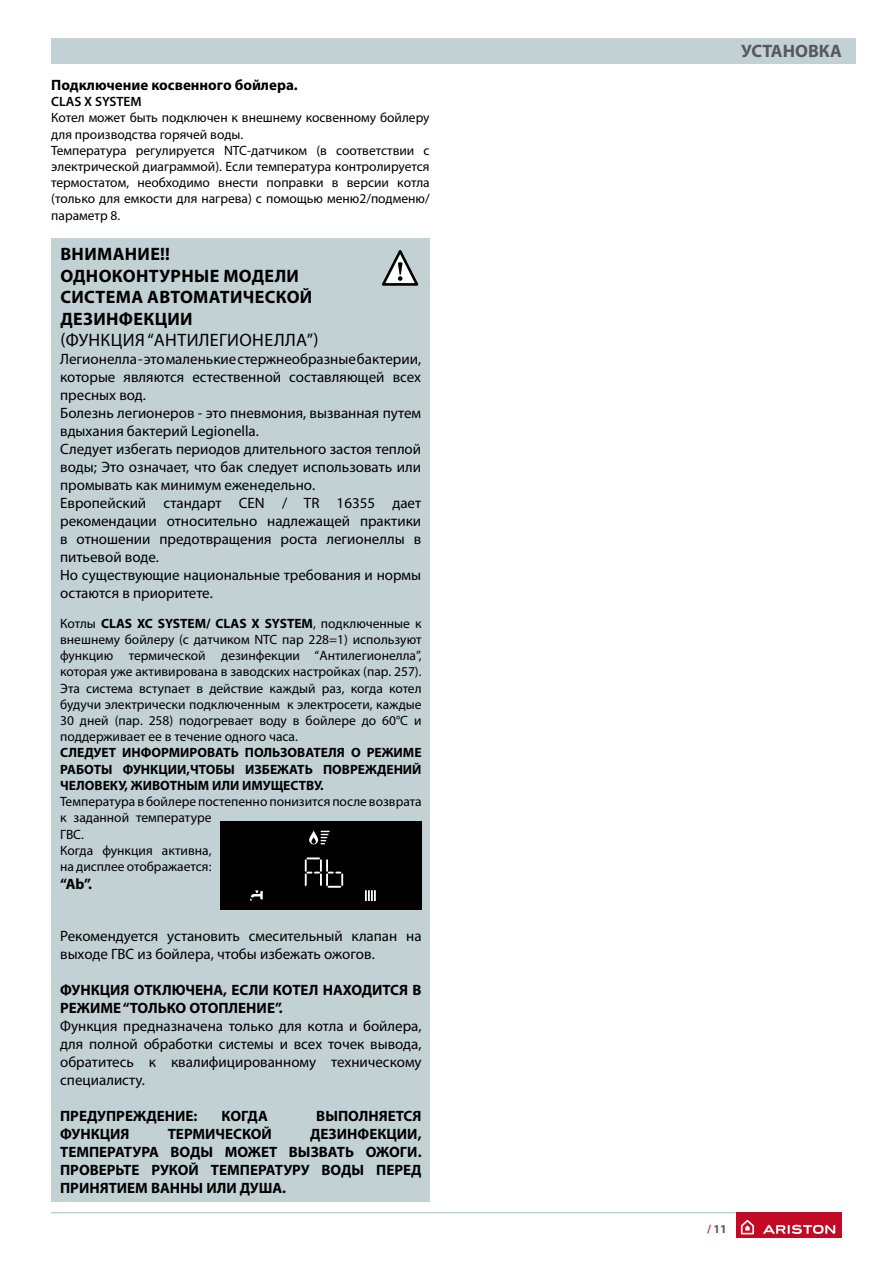
<style>
.page{position:relative;width:893px;height:1263px;background:#fff}
.page>*{position:absolute;margin:0;border:0;box-sizing:border-box;transform-origin:0 0}
.t1{font:700 18px/21.6px "Myriad Pro";letter-spacing:.02em;color:#000}
.t2{font:18px "Myriad Pro";letter-spacing:.02em;color:#000}
.t3{font:700 18px "Myriad Pro";color:#58595b}
.t4{font:15px/18px "Myriad Pro";color:#000}
.t5{font:700 15px/18px "Myriad Pro";color:#000}
.t6{font:13.5px/16.2px "Myriad Pro";color:#000}
.t7{font:700 13.5px/16.2px "Myriad Pro";color:#000;text-align:justify}
.t8{font:600 13.5px "Myriad Pro";color:#000}
.t9{font:700 12px "Myriad Pro";color:#58595b}
.s1{font-weight:700}
.s2{color:#d43345}
</style>
<div class="page">
<hr style="left:51px;top:1212px;width:791px;height:1px;background:#c2d1d4">
<div style="left:736px;top:1212px;width:106px;height:26px;background:#c20a26"></div>
<svg style="left:741px;top:1220px;width:13px;height:14px"></svg>
<svg style="left:763px;top:1225px;width:72px;height:9px"></svg>
<div style="left:51px;top:38px;width:804px;height:26px;background:#c2d1d4"></div>
<div style="left:52px;top:238px;width:378px;height:371px;background:#c2d1d4"></div>
<svg style="left:382px;top:250px;width:37px;height:36px"></svg>
<div style="left:52px;top:609px;width:378px;height:593px;background:#c2d1d4"></div>
<div style="left:220px;top:822px;width:201px;height:88px;background:#000"></div>
<svg style="left:305px;top:857px;width:38px;height:31px"></svg>
<svg style="left:309px;top:830px;width:20px;height:14px"></svg>
<svg style="left:250px;top:890px;width:13px;height:11px"></svg>
<svg style="left:365px;top:890px;width:11px;height:11px"></svg>
<p class="t5" style="left:51px;top:76px;width:248px">Подключение косвенного бойлера.</p>
<p class="t8" style="left:51px;top:94px;width:92px">CLAS X SYSTEM</p>
<p class="t6" style="left:51px;top:110px;width:380px">Котел может быть подключен к внешнему косвенному бойлеру для производства горячей воды.<br>Температура регулируется NTC-датчиком (в соответствии с электрической диаграммой). Если температура контролируется термостатом, необходимо внести поправки в версии котла (только для емкости для нагрева) с помощью меню2/подменю/ параметр 8.</p>
<h1 class="t1" style="left:60px;top:243px;width:253px">ВНИМАНИЕ!!<br>ОДНОКОНТУРНЫЕ МОДЕЛИ<br>СИСТЕМА АВТОМАТИЧЕСКОЙ<br>ДЕЗИНФЕКЦИИ</h1>
<h1 class="t2" style="left:60px;top:330px;width:260px">(ФУНКЦИЯ “АНТИЛЕГИОНЕЛЛА”)</h1>
<p class="t4" style="left:60px;top:351px;width:363px">Легионелла - это маленькие стержнеобразные бактерии, которые являются естественной составляющей всех пресных вод.<br>Болезнь легионеров - это пневмония, вызванная путем вдыхания бактерий Legionella.<br>Следует избегать периодов длительного застоя теплой воды; Это означает, что бак следует использовать или промывать как минимум еженедельно.<br>Европейский стандарт CEN / TR 16355 дает рекомендации относительно надлежащей практики в отношении предотвращения роста легионеллы в питьевой воде.<br>Но существующие национальные требования и нормы остаются в приоритете.</p>
<p class="t6" style="left:60px;top:615px;width:363px;text-align:justify">Котлы <span class="s1">CLAS XC SYSTEM/ CLAS X SYSTEM</span>, подключенные к внешнему бойлеру (с датчиком NTC пар 228=1) используют функцию термической дезинфекции “Антилегионелла”, которая уже активирована в заводских настройках (пар. 257).<br>Эта система вступает в действие каждый раз, когда котел будучи электрически подключенным к электросети, каждые 30 дней (пар. 258) подогревает воду в бойлере до 60°C и поддерживает ее в течение одного часа.</p>
<p class="t7" style="left:60px;top:745px;width:363px">СЛЕДУЕТ ИНФОРМИРОВАТЬ ПОЛЬЗОВАТЕЛЯ О РЕЖИМЕ РАБОТЫ ФУНКЦИИ,ЧТОБЫ ИЗБЕЖАТЬ ПОВРЕЖДЕНИЙ ЧЕЛОВЕКУ, ЖИВОТНЫМ ИЛИ ИМУЩЕСТВУ.</p>
<p class="t6" style="left:60px;top:794px;width:363px">Температура в бойлере постепенно понизится после возврата к заданной температуре<br>ГВС.<br>Когда функция активна,<br>на дисплее отображается:</p>
<p class="t5" style="left:60px;top:875px;width:33px">“Ab”.</p>
<p class="t4" style="left:60px;top:927px;width:363px">Рекомендуется установить смесительный клапан на выходе ГВС из бойлера, чтобы избежать ожогов.</p>
<p class="t5" style="left:60px;top:981px;width:363px">ФУНКЦИЯ ОТКЛЮЧЕНА, ЕСЛИ КОТЕЛ НАХОДИТСЯ В<br>РЕЖИМЕ “ТОЛЬКО ОТОПЛЕНИЕ”.</p>
<p class="t4" style="left:60px;top:1017px;width:363px;text-align:justify">Функция предназначена только для котла и бойлера, для полной обработки системы и всех точек вывода, обратитесь к квалифицированному техническому специалисту.</p>
<p class="t5" style="left:60px;top:1107px;width:139px">ПРЕДУПРЕЖДЕНИЕ:</p>
<p class="t5" style="left:222px;top:1107px;width:48px">КОГДА</p>
<p class="t5" style="left:316px;top:1107px;width:107px">ВЫПОЛНЯЕТСЯ</p>
<p class="t5" style="left:60px;top:1125px;width:71px">ФУНКЦИЯ</p>
<p class="t5" style="left:168px;top:1125px;width:106px">ТЕРМИЧЕСКОЙ</p>
<p class="t5" style="left:60px;top:1125px;width:363px;text-align:justify;text-indent:250px">ДЕЗИНФЕКЦИИ, ТЕМПЕРАТУРА ВОДЫ МОЖЕТ ВЫЗВАТЬ ОЖОГИ.<br>ПРОВЕРЬТЕ РУКОЙ ТЕМПЕРАТУРУ ВОДЫ ПЕРЕД ПРИНЯТИЕМ ВАННЫ ИЛИ ДУША.</p>
<h1 class="t3" style="left:741px;top:41px;width:102px">УСТАНОВКА</h1>
<p class="t9" style="left:707px;top:1222px;width:21px"><span class="s2">/</span> 11</p>
</div>
